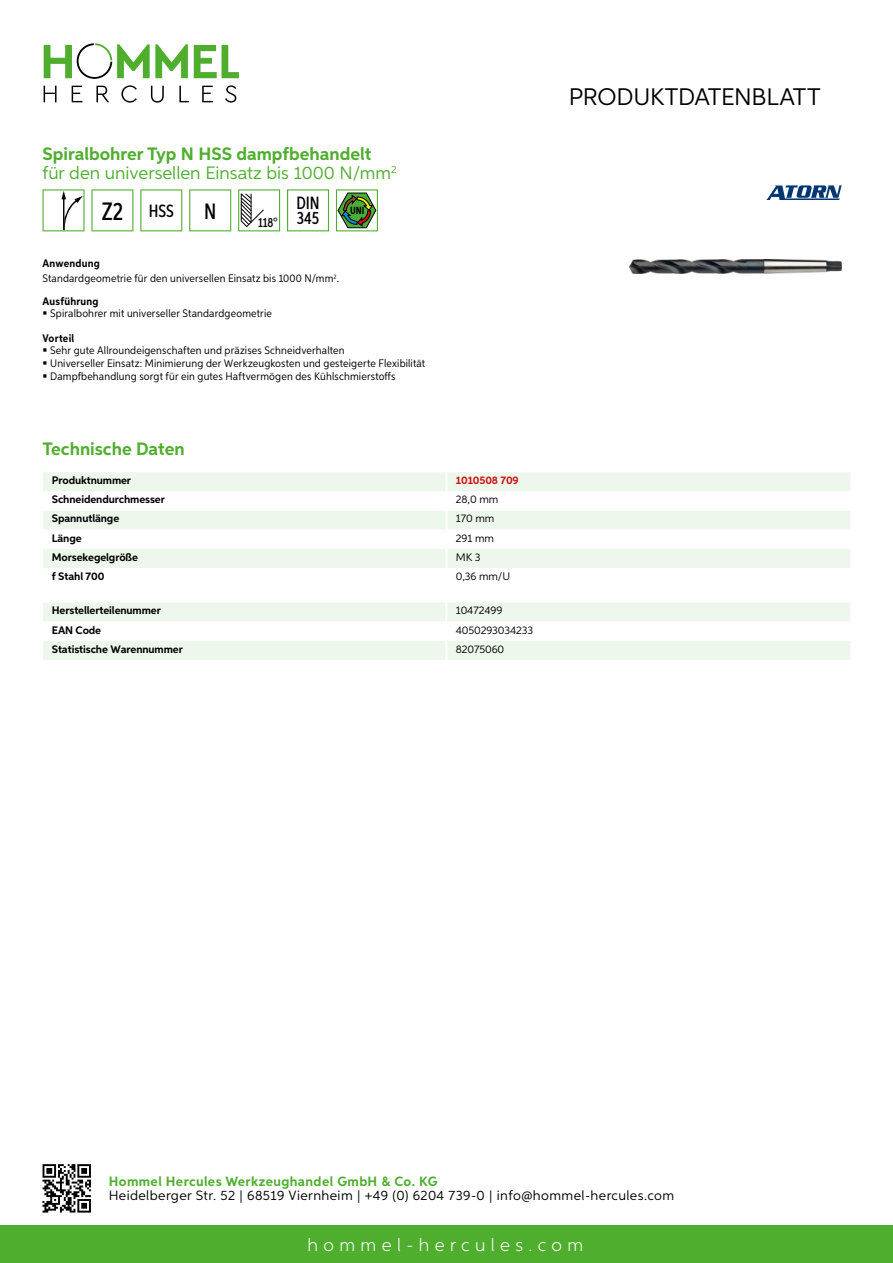
<style>
.page{position:relative;width:893px;height:1263px;background:#fff}
.page>*{position:absolute;margin:0;border:0;box-sizing:border-box;transform-origin:0 0}
.t1{font:24px "Aspira";letter-spacing:-.01em;color:#000}
.t2{font:500 22.2px "Aspira XX Nar";color:#000}
.t3{font:18px/19.8px "Aspira";color:#50ae2f}
.t4{font:300 18px "Aspira";letter-spacing:.3em;color:#fff}
.t5{font:700 18px "Aspira";color:#50ae2f}
.t6{font:500 17.85px/14.9px "Aspira XX Nar";color:#000}
.t7{font:13.5px "Aspira";letter-spacing:.03em;color:#000}
.t8{font:700 13.5px "Aspira";letter-spacing:.03em;color:#50ae2f}
.t9{font:500 13.35px "Aspira XX Nar";color:#000}
.t10{font:10.95px/12.8px "Aspira Nar";letter-spacing:.015em;color:#000}
.t11{font:700 10.95px "Aspira";letter-spacing:-.01em;color:#000}
.t12{font:10.95px "Aspira";letter-spacing:-.01em;color:#000}
.t13{font:700 10.95px "Aspira Nar";letter-spacing:.02em;color:#000}
.t14{font:700 10.95px "Aspira";letter-spacing:-.01em;color:#cd1013}
.t15{font:700 10.35px "Aspira XX Nar";color:#000}
.s1{font-weight:700}
.s2{font-size:25.2px}
</style>
<div class="page">
<div style="left:0;top:1226px;width:893px;height:37px;background:#50ae2f"></div>
<svg style="left:43px;top:1164px;width:48px;height:48px"></svg>
<svg style="left:194px;top:45px;width:45px;height:33px"></svg>
<svg style="left:44px;top:43px;width:144px;height:36px"></svg>
<svg style="left:44px;top:86px;width:13px;height:16px"></svg>
<svg style="left:72px;top:86px;width:10px;height:16px"></svg>
<svg style="left:96px;top:86px;width:13px;height:16px"></svg>
<svg style="left:121px;top:85px;width:16px;height:18px"></svg>
<svg style="left:151px;top:86px;width:13px;height:17px"></svg>
<svg style="left:179px;top:86px;width:10px;height:16px"></svg>
<svg style="left:202px;top:86px;width:11px;height:16px"></svg>
<svg style="left:225px;top:85px;width:11px;height:18px"></svg>
<div style="left:43px;top:472px;width:807px;height:19px;background:#eef7eb"></div>
<svg style="left:43px;top:511px;width:807px;height:57px;fill:#eef7eb"></svg>
<hr style="left:445px;top:472px;width:3px;height:19px;background:#fff">
<hr style="left:445px;top:511px;width:3px;height:19px;background:#fff">
<hr style="left:445px;top:530px;width:3px;height:19px;background:#fff">
<hr style="left:445px;top:549px;width:3px;height:19px;background:#fff">
<svg style="left:43px;top:602px;width:807px;height:58px"></svg>
<hr style="left:445px;top:641px;width:3px;height:19px;background:#fff">
<svg style="left:43px;top:189px;width:42px;height:42px"></svg>
<svg style="left:91px;top:189px;width:42px;height:42px"></svg>
<svg style="left:140px;top:189px;width:42px;height:42px"></svg>
<svg style="left:189px;top:189px;width:42px;height:42px"></svg>
<svg style="left:238px;top:189px;width:42px;height:42px"></svg>
<svg style="left:287px;top:189px;width:42px;height:42px"></svg>
<svg style="left:336px;top:189px;width:42px;height:42px"></svg>
<img style="left:629px;top:259px;width:213px;height:14px">
<svg style="left:766px;top:185px;width:76px;height:15px"></svg>
<h3 class="t3" style="left:43px;top:143px;width:356px"><span class="s1">Spiralbohrer Typ N HSS dampfbehandelt </span>für den universellen Einsatz bis 1000 N/mm<sup>2</sup></h3>
<h3 class="t6" style="left:102px;top:203px;width:74px"><span class="s2">Z2</span> HSS</h3>
<h2 class="t2" style="left:204px;top:197px;width:14px">N</h2>
<p class="t9" style="left:258px;top:215px;width:21px">118°</p>
<h3 class="t6" style="left:296px;top:196px;width:25px">DIN<br>345</h3>
<p class="t15" style="left:350px;top:205px;width:16px">UNI</p>
<p class="t10" style="left:43px;top:256px;width:298px;line-height:15.1px"><span class="s1">Anwendung<br></span>Standardgeometrie für den universellen Einsatz bis 1000 N/mm<sup>2</sup>.</p>
<p class="t13" style="left:43px;top:294px;width:58px">Ausführung</p>
<p class="t10" style="left:50px;top:307px;width:223px">Spiralbohrer mit universeller Standardgeometrie</p>
<p class="t13" style="left:43px;top:331px;width:33px">Vorteil</p>
<p class="t10" style="left:50px;top:344px;width:377px">Sehr gute Allroundeigenschaften und präzises Schneidverhalten<br>Universeller Einsatz: Minimierung der Werkzeugkosten und gesteigerte Flexibilität<br>Dampfbehandlung sorgt für ein gutes Haftvermögen des Kühlschmierstoffs</p>
<h3 class="t5" style="left:43px;top:438px;width:144px">Technische Daten</h3>
<p class="t11" style="left:52px;top:474px;width:81px">Produktnummer</p>
<p class="t14" style="left:456px;top:474px;width:64px">1010508 709</p>
<p class="t11" style="left:52px;top:493px;width:115px">Schneidendurchmesser</p>
<p class="t12" style="left:456px;top:493px;width:44px">28,0 mm</p>
<p class="t11" style="left:52px;top:512px;width:69px">Spannutlänge</p>
<p class="t12" style="left:456px;top:512px;width:40px">170 mm</p>
<p class="t11" style="left:52px;top:531px;width:31px">Länge</p>
<p class="t12" style="left:456px;top:531px;width:40px">291 mm</p>
<p class="t11" style="left:52px;top:550px;width:88px">Morsekegelgröße</p>
<p class="t12" style="left:456px;top:550px;width:26px">MK 3</p>
<p class="t11" style="left:52px;top:569px;width:54px">f Stahl 700</p>
<p class="t12" style="left:456px;top:569px;width:54px">0,36 mm/U</p>
<p class="t11" style="left:52px;top:604px;width:111px">Herstellerteilenummer</p>
<p class="t12" style="left:456px;top:604px;width:48px">10472499</p>
<p class="t11" style="left:52px;top:623px;width:51px">EAN Code</p>
<p class="t12" style="left:456px;top:623px;width:79px">4050293034233</p>
<p class="t11" style="left:52px;top:642px;width:132px">Statistische Warennummer</p>
<p class="t12" style="left:456px;top:642px;width:50px">82075060</p>
<h1 class="t1" style="left:569px;top:82px;width:253px">Produktdatenblatt</h1>
<p class="t8" style="left:109px;top:1172px;width:330px">Hommel Hercules Werkzeughandel GmbH &amp; Co. KG</p>
<p class="t7" style="left:109px;top:1187px;width:567px">Heidelberger Str. 52 | 68519 Viernheim | +49 (0) 6204 739-0 | info@hommel-hercules.com</p>
<h3 class="t4" style="left:307px;top:1234px;width:277px">hommel-hercules.com</h3>
</div>
